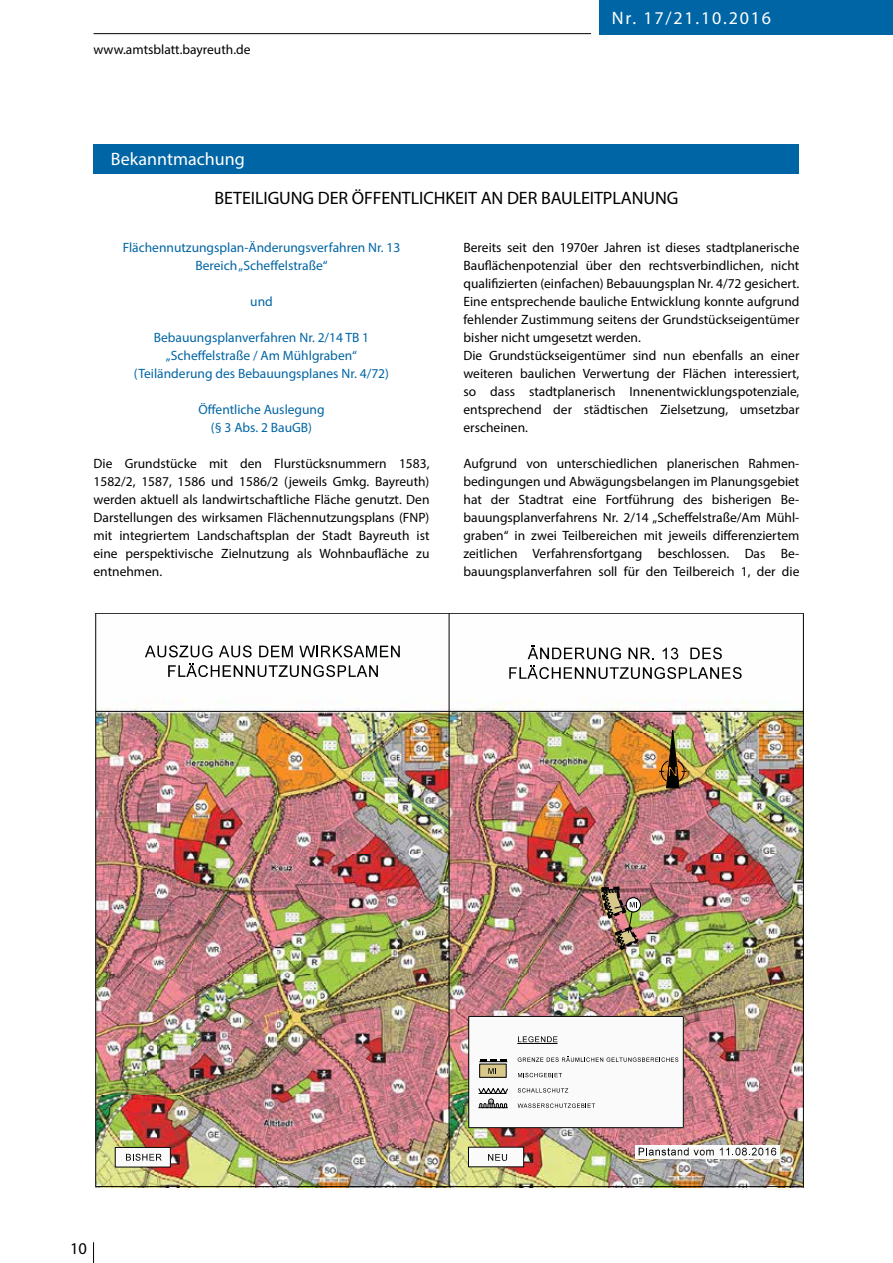
<style>
.page{position:relative;width:893px;height:1263px;background:#fff}
.page>*{position:absolute;margin:0;border:0;box-sizing:border-box;transform-origin:0 0}
.t1{font:18px "Myriad Pro";letter-spacing:-.005em;color:#000}
.t2{font:18px "Myriad Pro";letter-spacing:.1em;color:#fff}
.t3{font:18px "Myriad Pro";color:#fff}
.t4{font:16.5px "Myriad Pro";color:#000}
.t5{font:13.5px/18px "Myriad Pro";color:#000;text-align:justify}
.t6{font:13.5px/18px "Myriad Pro";color:#0065a4;text-align:center}
</style>
<div class="page">
<hr style="left:94px;top:33px;width:497px;height:1px;background:#000">
<div style="left:600px;top:0;width:293px;height:34px;background:#0065a4"></div>
<svg style="left:93px;top:1242px;width:1px;height:21px"></svg>
<div style="left:94px;top:145px;width:705px;height:29px;background:#0065a4"></div>
<img style="left:96px;top:614px;width:707px;height:573px">
<hr style="left:95px;top:613px;width:1px;height:574px;background:#010202">
<hr style="left:449px;top:613px;width:1px;height:574px;background:#010202">
<hr style="left:803px;top:613px;width:1px;height:574px;background:#010202">
<hr style="left:95px;top:613px;width:709px;height:1px;background:#010202">
<hr style="left:96px;top:711px;width:707px;height:1px;background:#010202">
<hr style="left:96px;top:1186px;width:706px;height:1px;background:#010202">
<div style="left:115px;top:1147px;width:55px;height:20px;background:#fafafa"></div>
<div style="left:115px;top:1147px;width:56px;height:20px;border:1px solid #010202"></div>
<div style="left:468px;top:1147px;width:56px;height:20px;background:#fafafa"></div>
<div style="left:469px;top:1016px;width:214px;height:112px;background:#fafafa"></div>
<hr style="left:469px;top:1016px;width:214px;height:1px;background:#010202">
<hr style="left:683px;top:1016px;width:1px;height:112px;background:#010202">
<hr style="left:468px;top:1016px;width:1px;height:112px;background:#010202">
<hr style="left:469px;top:1127px;width:214px;height:1px;background:#010202">
<svg style="left:145px;top:643px;width:255px;height:35px"></svg>
<svg style="left:509px;top:645px;width:234px;height:35px"></svg>
<hr style="left:517px;top:1043px;width:40px;height:1px;background:#010202">
<svg style="left:518px;top:1036px;width:39px;height:7px"></svg>
<img style="left:659px;top:730px;width:27px;height:58px">
<svg style="left:126px;top:1154px;width:36px;height:7px"></svg>
<svg style="left:488px;top:1154px;width:19px;height:7px"></svg>
<svg style="left:518px;top:1088px;width:50px;height:5px"></svg>
<svg style="left:518px;top:1073px;width:44px;height:5px"></svg>
<svg style="left:518px;top:1103px;width:77px;height:5px"></svg>
<svg style="left:518px;top:1057px;width:160px;height:5px"></svg>
<svg style="left:479px;top:1059px;width:28px;height:3px"></svg>
<div style="left:480px;top:1064px;width:26px;height:13px;background:#d8c88c"></div>
<svg style="left:488px;top:1068px;width:8px;height:6px"></svg>
<svg style="left:478px;top:1088px;width:30px;height:21px"></svg>
<img style="left:601px;top:886px;width:40px;height:64px">
<div style="left:635px;top:1145px;width:144px;height:13px;background:#fafafa"></div>
<svg style="left:639px;top:1148px;width:75px;height:8px"></svg>
<svg style="left:720px;top:1147px;width:57px;height:9px"></svg>
<p class="t5" style="left:94px;top:40px;width:158px">www.amtsblatt.bayreuth.de</p>
<h1 class="t3" style="left:111px;top:148px;width:135px">Bekanntmachung</h1>
<h1 class="t2" style="left:612px;top:7px;width:161px">Nr. 17/21.10.2016</h1>
<h1 class="t1" style="left:214px;top:187px;width:465px">BETEILIGUNG DER ÖFFENTLICHKEIT AN DER BAULEITPLANUNG</h1>
<p class="t5" style="left:463px;top:238px;width:337px;text-align:left">Bereits seit den 1970er Jahren ist dieses stadtplanerische Bauflächenpotenzial über den rechtsverbindlichen, nicht qualifizierten (einfachen) Bebauungsplan Nr. 4/72 gesichert.<br>Eine entsprechende bauliche Entwicklung konnte aufgrund fehlender Zustimmung seitens der Grundstückseigentümer bisher nicht umgesetzt werden.<br>Die Grundstückseigentümer sind nun ebenfalls an einer weiteren baulichen Verwertung der Flächen interessiert, so dass stadtplanerisch Innenentwicklungspotenziale, entsprechend der städtischen Zielsetzung, umsetzbar erscheinen.</p>
<p class="t5" style="left:463px;top:454px;width:337px">Aufgrund von unterschiedlichen planerischen Rahmen&shy;bedingungen und Abwägungsbelangen im Planungsgebiet hat der Stadtrat eine Fortführung des bisherigen Be&shy;bauungsplanverfahrens Nr. 2/14 „Scheffelstraße/Am Mühl&shy;graben“ in zwei Teilbereichen mit jeweils differenziertem zeitlichen Verfahrensfortgang beschlossen. Das Be&shy;bauungsplanverfahren soll für den Teilbereich 1, der die</p>
<p class="t6" style="left:123px;top:238px;width:279px">Flächennutzungsplan-Änderungsverfahren Nr. 13<br>Bereich „Scheffelstraße“</p>
<p class="t6" style="left:250px;top:292px;width:24px">und</p>
<p class="t6" style="left:134px;top:328px;width:257px">Bebauungsplanverfahren Nr. 2/14 TB 1 „Scheffelstraße / Am Mühlgraben“ (Teiländerung des Bebauungsplanes Nr. 4/72)</p>
<p class="t6" style="left:198px;top:400px;width:128px">Öffentliche Auslegung (§ 3 Abs. 2 BauGB)</p>
<p class="t5" style="left:94px;top:454px;width:337px">Die Grundstücke mit den Flurstücksnummern 1583, 1582/2, 1587, 1586 und 1586/2 (jeweils Gmkg. Bayreuth) werden aktuell als landwirtschaftliche Fläche genutzt. Den Darstellungen des wirksamen Flächennutzungsplans (FNP) mit integriertem Landschaftsplan der Stadt Bayreuth ist eine perspektivische Zielnutzung als Wohnbaufläche zu entnehmen.</p>
<p class="t4" style="left:70px;top:1238px;width:18px">10</p>
</div>
